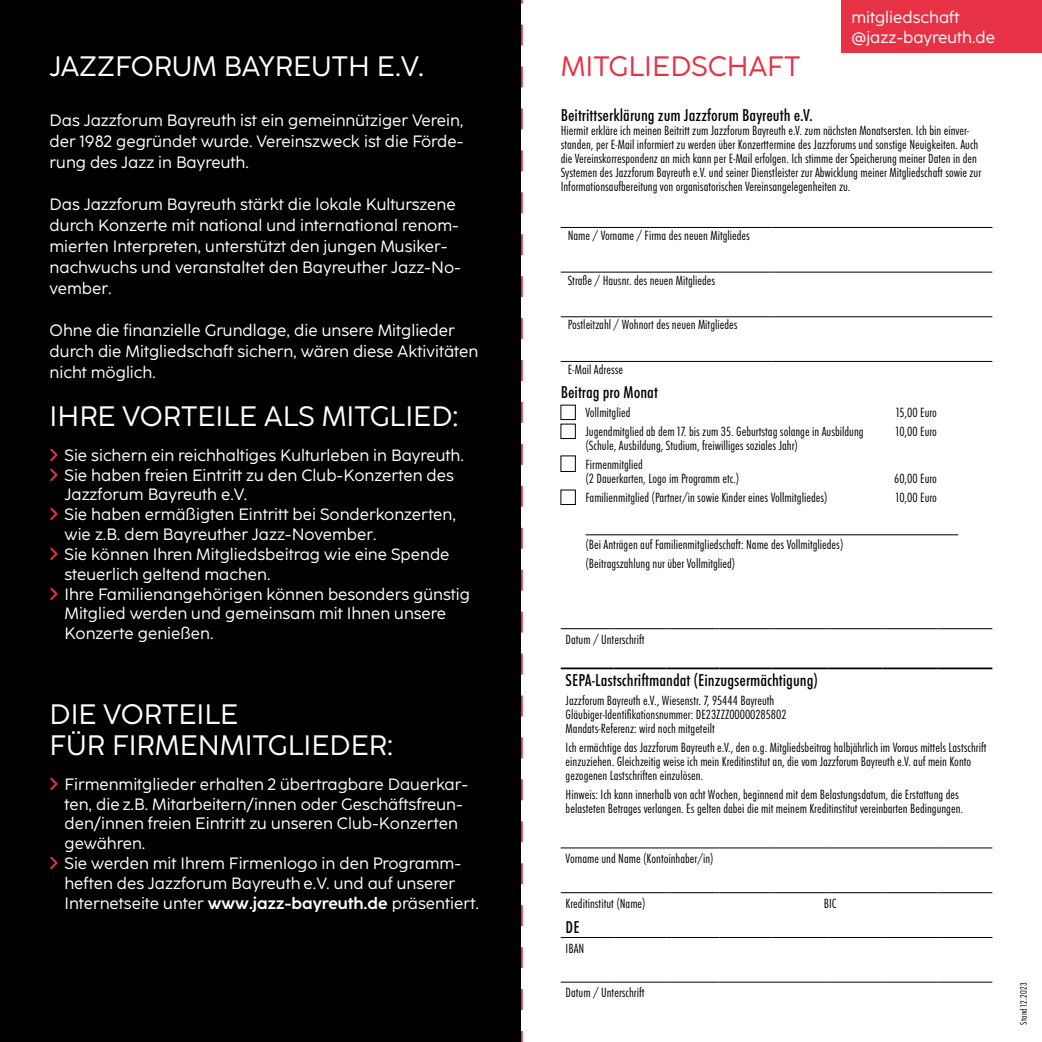
<style>
.page{position:relative;width:1042px;height:1042px;background:#fff}
.page>*{position:absolute;margin:0;border:0;box-sizing:border-box;transform-origin:0 0}
.t1{font:28px/31.5px "Coco Sharp";color:#fff}
.t2{font:28px "Coco Sharp";color:#e73246}
.t3{font:16.45px/19.8px "Coco Sharp";color:#fff}
.t4{font:500 condensed 15.75px "Futura Now Text";color:#000}
.t5{font:condensed 12.25px/14px "Futura Now Text";color:#000}
.t6{font:condensed 8.75px "Futura Now Text";letter-spacing:.025em;color:#000}
.s1{font-weight:700}
</style>
<div class="page">
<div style="left:0;top:0;width:521px;height:1042px;background:#000"></div>
<svg style="left:521px;top:0;width:2px;height:1042px"></svg>
<hr style="left:561px;top:227px;width:211px;height:1px;background:#000">
<hr style="left:772px;top:227px;width:220px;height:1px;background:#000">
<hr style="left:561px;top:272px;width:211px;height:1px;background:#000">
<hr style="left:772px;top:272px;width:220px;height:1px;background:#000">
<hr style="left:561px;top:316px;width:211px;height:1px;background:#000">
<hr style="left:772px;top:316px;width:220px;height:1px;background:#000">
<hr style="left:561px;top:361px;width:211px;height:1px;background:#000">
<hr style="left:772px;top:361px;width:220px;height:1px;background:#000">
<hr style="left:585px;top:534px;width:373px;height:1px;background:#000">
<hr style="left:561px;top:628px;width:52px;height:1px;background:#000">
<hr style="left:613px;top:628px;width:53px;height:1px;background:#000">
<hr style="left:666px;top:628px;width:53px;height:1px;background:#000">
<hr style="left:719px;top:628px;width:53px;height:1px;background:#000">
<hr style="left:772px;top:628px;width:55px;height:1px;background:#000">
<hr style="left:827px;top:628px;width:55px;height:1px;background:#000">
<hr style="left:882px;top:628px;width:55px;height:1px;background:#000">
<hr style="left:937px;top:628px;width:55px;height:1px;background:#000">
<hr style="left:561px;top:847px;width:52px;height:1px;background:#000">
<hr style="left:613px;top:847px;width:53px;height:1px;background:#000">
<hr style="left:666px;top:847px;width:53px;height:1px;background:#000">
<hr style="left:719px;top:847px;width:53px;height:1px;background:#000">
<hr style="left:772px;top:847px;width:55px;height:1px;background:#000">
<hr style="left:827px;top:847px;width:55px;height:1px;background:#000">
<hr style="left:882px;top:847px;width:55px;height:1px;background:#000">
<hr style="left:937px;top:847px;width:55px;height:1px;background:#000">
<hr style="left:561px;top:937px;width:52px;height:1px;background:#000">
<hr style="left:561px;top:982px;width:52px;height:1px;background:#000">
<hr style="left:613px;top:982px;width:53px;height:1px;background:#000">
<hr style="left:666px;top:982px;width:53px;height:1px;background:#000">
<hr style="left:719px;top:982px;width:53px;height:1px;background:#000">
<hr style="left:772px;top:982px;width:55px;height:1px;background:#000">
<hr style="left:827px;top:982px;width:55px;height:1px;background:#000">
<hr style="left:882px;top:982px;width:55px;height:1px;background:#000">
<hr style="left:937px;top:982px;width:55px;height:1px;background:#000">
<hr style="left:561px;top:667px;width:52px;height:2px;background:#000">
<hr style="left:613px;top:667px;width:53px;height:2px;background:#000">
<hr style="left:666px;top:667px;width:53px;height:2px;background:#000">
<hr style="left:719px;top:667px;width:53px;height:2px;background:#000">
<hr style="left:772px;top:667px;width:55px;height:2px;background:#000">
<hr style="left:827px;top:667px;width:55px;height:2px;background:#000">
<hr style="left:882px;top:667px;width:55px;height:2px;background:#000">
<hr style="left:937px;top:667px;width:55px;height:2px;background:#000">
<hr style="left:561px;top:892px;width:52px;height:1px;background:#000">
<hr style="left:613px;top:892px;width:53px;height:1px;background:#000">
<hr style="left:666px;top:892px;width:53px;height:1px;background:#000">
<hr style="left:719px;top:892px;width:53px;height:1px;background:#000">
<hr style="left:772px;top:892px;width:55px;height:1px;background:#000">
<hr style="left:827px;top:892px;width:55px;height:1px;background:#000">
<hr style="left:882px;top:892px;width:55px;height:1px;background:#000">
<hr style="left:937px;top:892px;width:55px;height:1px;background:#000">
<hr style="left:613px;top:937px;width:53px;height:1px;background:#000">
<hr style="left:666px;top:937px;width:53px;height:1px;background:#000">
<hr style="left:719px;top:937px;width:53px;height:1px;background:#000">
<hr style="left:772px;top:937px;width:55px;height:1px;background:#000">
<hr style="left:827px;top:937px;width:55px;height:1px;background:#000">
<hr style="left:882px;top:937px;width:55px;height:1px;background:#000">
<hr style="left:937px;top:937px;width:55px;height:1px;background:#000">
<div style="left:841px;top:0;width:201px;height:53px;background:#e73246"></div>
<h1 class="t1" style="left:50px;top:51px;width:376px">JAZZFORUM BAYREUTH E.V.</h1>
<h2 class="t3" style="left:50px;top:110px;width:416px;line-height:21px;text-align:justify">Das Jazzforum Bayreuth ist ein gemeinnütziger Verein, der 1982 gegründet wurde. Vereinszweck ist die Förde&shy;rung des Jazz in Bayreuth.</h2>
<h2 class="t3" style="left:50px;top:194px;width:413px;line-height:21px">Das Jazzforum Bayreuth stärkt die lokale Kulturszene durch Konzerte mit national und international renom&shy;mierten Interpreten, unterstützt den jungen Musiker&shy;nachwuchs und veranstaltet den Bayreuther Jazz-No&shy;vember.</h2>
<h2 class="t3" style="left:50px;top:320px;width:430px;line-height:21px">Ohne die finanzielle Grundlage, die unsere Mitglieder durch die Mitgliedschaft sichern, wären diese Aktivitäten nicht möglich.</h2>
<h1 class="t1" style="left:50px;top:400px;width:410px">IHRE VORTEILE ALS MITGLIED:</h1>
<p class="t3" style="left:64px;top:445px;width:407px">Sie sichern ein reichhaltiges Kulturleben in Bayreuth.<br>Sie haben freien Eintritt zu den Club-Konzerten des Jazzforum Bayreuth e.V.<br>Sie haben ermäßigten Eintritt bei Sonderkonzerten, wie z.B. dem Bayreuther Jazz-November.<br>Sie können Ihren Mitgliedsbeitrag wie eine Spende steuerlich geltend machen.<br>Ihre Familienangehörigen können besonders günstig Mitglied werden und gemeinsam mit Ihnen unsere Konzerte genießen.</p>
<h1 class="t1" style="left:50px;top:698px;width:345px">DIE VORTEILE<br>FÜR FIRMENMITGLIEDER:</h1>
<p class="t3" style="left:64px;top:774px;width:416px">Firmenmitglieder erhalten 2 übertragbare Dauerkar&shy;ten, die z.B. Mitarbeitern/innen oder Geschäftsfreun&shy;den/innen freien Eintritt zu unseren Club-Konzerten gewähren.<br>Sie werden mit Ihrem Firmenlogo in den Programm&shy;heften des Jazzforum Bayreuth e.V. und auf unserer Internetseite unter <span class="s1">www.jazz-bayreuth.de</span> präsentiert.</p>
<h1 class="t2" style="left:561px;top:48px;width:241px">MITGLIEDSCHAFT</h1>
<h2 class="t3" style="left:851px;top:7px;width:145px">mitgliedschaft @jazz-bayreuth.de</h2>
<p class="t4" style="left:561px;top:102px;width:254px">Beitrittserklärung zum Jazzforum Bayreuth e.V.</p>
<p class="t5" style="left:561px;top:122px;width:422px">Hiermit erkläre ich meinen Beitritt zum Jazzforum Bayreuth e.V. zum nächsten Monatsersten. Ich bin einver&shy;standen, per E-Mail informiert zu werden über Konzerttermine des Jazzforums und sonstige Neuigkeiten. Auch die Vereinskorrespondenz an mich kann per E-Mail erfolgen. Ich stimme der Speicherung meiner Daten in den Systemen des Jazzforum Bayreuth e.V. und seiner Dienstleister zur Abwicklung meiner Mitgliedschaft sowie zur Informationsaufbereitung von organisatorischen Vereinsangelegenheiten zu.</p>
<p class="t5" style="left:568px;top:228px;width:184px">Name / Vorname / Firma des neuen Mitgliedes</p>
<p class="t5" style="left:568px;top:272px;width:149px">Straße / Hausnr. des neuen Mitgliedes</p>
<p class="t5" style="left:568px;top:317px;width:171px">Postleitzahl / Wohnort des neuen Mitgliedes</p>
<p class="t5" style="left:568px;top:362px;width:57px">E-Mail Adresse</p>
<p class="t4" style="left:561px;top:380px;width:99px">Beitrag pro Monat</p>
<p class="t5" style="left:585px;top:405px;width:46px">Vollmitglied</p>
<p class="t5" style="left:896px;top:405px;width:42px">15,00 Euro</p>
<p class="t5" style="left:585px;top:424px;width:280px">Jugendmitglied ab dem 17. bis zum 35. Geburtstag solange in Ausbildung</p>
<p class="t5" style="left:896px;top:424px;width:43px">10,00 Euro</p>
<p class="t5" style="left:585px;top:435px;width:214px;line-height:18.9px">(Schule, Ausbildung, Studium, freiwilliges soziales Jahr)<br>Firmenmitglied</p>
<p class="t5" style="left:585px;top:471px;width:155px">(2 Dauerkarten, Logo im Programm etc.)</p>
<p class="t5" style="left:894px;top:471px;width:44px">60,00 Euro</p>
<p class="t5" style="left:585px;top:490px;width:244px">Familienmitglied (Partner/in sowie Kinder eines Vollmitgliedes)</p>
<p class="t5" style="left:896px;top:490px;width:43px">10,00 Euro</p>
<p class="t5" style="left:585px;top:534px;width:259px;line-height:18.9px">(Bei Anträgen auf Familienmitgliedschaft: Name des Vollmitgliedes) (Beitragszahlung nur über Vollmitglied)</p>
<p class="t5" style="left:566px;top:631px;width:80px">Datum / Unterschrift</p>
<p class="t4" style="left:566px;top:668px;width:254px">SEPA-Lastschriftmandat (Einzugsermächtigung)</p>
<p class="t5" style="left:566px;top:693px;width:222px">Jazzforum Bayreuth e.V., Wiesenstr. 7, 95444 Bayreuth<br>Gläubiger-Identifikationsnummer: DE23ZZZ00000285802<br>Mandats-Referenz: wird noch mitgeteilt</p>
<p class="t5" style="left:566px;top:740px;width:422px">Ich ermächtige das Jazzforum Bayreuth e.V., den o.g. Mitgliedsbeitrag halbjährlich im Voraus mittels Lastschrift einzuziehen. Gleichzeitig weise ich mein Kreditinstitut an, die vom Jazzforum Bayreuth e.V. auf mein Konto gezogenen Lastschriften einzulösen.</p>
<p class="t5" style="left:566px;top:787px;width:399px">Hinweis: Ich kann innerhalb von acht Wochen, beginnend mit dem Belastungsdatum, die Erstattung des belasteten Betrages verlangen. Es gelten dabei die mit meinem Kreditinstitut vereinbarten Bedingungen.</p>
<p class="t5" style="left:566px;top:850px;width:149px">Vorname und Name (Kontoinhaber/in)</p>
<p class="t5" style="left:566px;top:895px;width:82px">Kreditinstitut (Name)</p>
<p class="t5" style="left:824px;top:895px;width:14px">BIC</p>
<p class="t4" style="left:566px;top:914px;width:15px">DE</p>
<p class="t5" style="left:566px;top:940px;width:20px">IBAN</p>
<p class="t5" style="left:566px;top:985px;width:80px">Datum / Unterschrift</p>
<p class="t6" style="left:1017px;top:1025px;width:44px;rotate:-90deg">Stand 12.2023</p>
</div>
